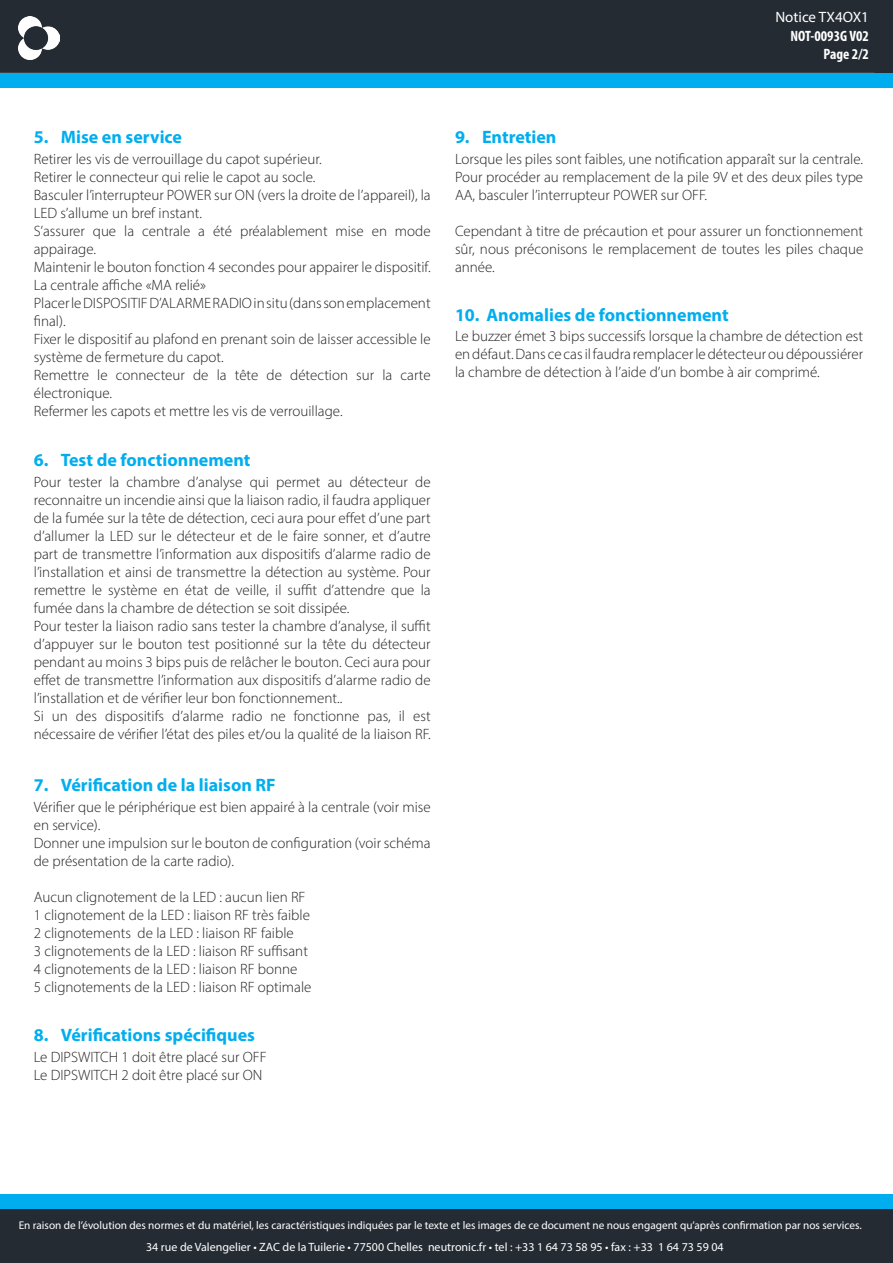
<style>
.page{position:relative;width:893px;height:1263px;background:#fff}
.page>*{position:absolute;margin:0;border:0;box-sizing:border-box;transform-origin:0 0}
.t1{font:700 18px "Myriad Pro";color:#00aeef}
.body_texte{font:300 15px/18px "Myriad Pro";color:#231f20}
.t2{font:700 condensed 15px/18px "Myriad Pro";color:#fff;text-align:right}
.t3{font:15px "Myriad Pro";color:#fff}
.t4{font:12px "Myriad Pro";color:#fff}
.t5{font:11.25px "Myriad Pro";color:#fff}
</style>
<div class="page">
<div style="left:0;top:0;width:893px;height:73px;background:#252b33"></div>
<img style="left:19px;top:16px;width:41px;height:44px">
<div style="left:0;top:73px;width:893px;height:15px;background:#00aeef"></div>
<div style="left:0;top:1209px;width:893px;height:54px;background:#252b33"></div>
<div style="left:0;top:1194px;width:893px;height:14px;background:#00aeef"></div>
<p class="t3" style="left:775px;top:8px;width:95px">Notice TX4OX1</p>
<p class="t2" style="left:790px;top:26px;width:80px">NOT-0093G V02<br>Page 2/2</p>
<p class="t1" style="left:34px;top:125px;width:150px">5. Mise en service</p>
<p class="body_texte" style="left:34px;top:149px;width:289px">Retirer les vis de verrouillage du capot supérieur.</p>
<p class="body_texte" style="left:34px;top:167px;width:283px">Retirer le connecteur qui relie le capot au socle.</p>
<p class="body_texte" style="left:34px;top:185px;width:398px">Basculer l’interrupteur POWER sur ON (vers la droite de l’appareil), la<br>LED s’allume un bref instant.</p>
<p class="body_texte" style="left:34px;top:221px;width:398px">S’assurer que la centrale a été préalablement mise en mode appairage.</p>
<p class="body_texte" style="left:34px;top:257px;width:398px">Maintenir le bouton fonction 4 secondes pour appairer le dispositif.</p>
<p class="body_texte" style="left:34px;top:275px;width:174px">La centrale affiche «MA relié»</p>
<p class="body_texte" style="left:34px;top:293px;width:398px">Placer le DISPOSITIF D’ALARME RADIO in situ (dans son emplacement final).</p>
<p class="body_texte" style="left:34px;top:329px;width:398px">Fixer le dispositif au plafond en prenant soin de laisser accessible le système de fermeture du capot.</p>
<p class="body_texte" style="left:34px;top:365px;width:398px">Remettre le connecteur de la tête de détection sur la carte électronique.</p>
<p class="body_texte" style="left:34px;top:401px;width:310px">Refermer les capots et mettre les vis de verrouillage.</p>
<p class="t1" style="left:34px;top:448px;width:218px">6. Test de fonctionnement</p>
<p class="body_texte" style="left:34px;top:473px;width:398px;text-align:justify">Pour tester la chambre d’analyse qui permet au détecteur de reconnaitre un incendie ainsi que la liaison radio, il faudra appliquer de la fumée sur la tête de détection, ceci aura pour effet d’une part d’allumer la LED sur le détecteur et de le faire sonner, et d’autre part de transmettre l’information aux dispositifs d’alarme radio de l’installation et ainsi de transmettre la détection au système. Pour remettre le système en état de veille, il suffit d’attendre que la fumée dans la chambre de détection se soit dissipée.</p>
<p class="body_texte" style="left:34px;top:617px;width:398px;text-align:justify">Pour tester la liaison radio sans tester la chambre d’analyse, il suffit d’appuyer sur le bouton test positionné sur la tête du détecteur pendant au moins 3 bips puis de relâcher le bouton. Ceci aura pour effet de transmettre l’information aux dispositifs d’alarme radio de l’installation et de vérifier leur bon fonctionnement..</p>
<p class="body_texte" style="left:34px;top:707px;width:398px">Si un des dispositifs d’alarme radio ne fonctionne pas, il est nécessaire de vérifier l’état des piles et/ou la qualité de la liaison RF.</p>
<p class="t1" style="left:34px;top:773px;width:244px">7. Vérification de la liaison RF</p>
<p class="body_texte" style="left:34px;top:798px;width:398px">Vérifier que le périphérique est bien appairé à la centrale (voir mise en service).</p>
<p class="body_texte" style="left:34px;top:834px;width:398px">Donner une impulsion sur le bouton de configuration (voir schéma de présentation de la carte radio).</p>
<p class="body_texte" style="left:34px;top:888px;width:273px">Aucun clignotement de la LED : aucun lien RF</p>
<p class="body_texte" style="left:34px;top:906px;width:278px">1 clignotement de la LED : liaison RF très faible</p>
<p class="body_texte" style="left:34px;top:924px;width:262px">2 clignotements de la LED : liaison RF faible</p>
<p class="body_texte" style="left:34px;top:942px;width:276px">3 clignotements de la LED : liaison RF suffisant</p>
<p class="body_texte" style="left:34px;top:960px;width:265px">4 clignotements de la LED : liaison RF bonne</p>
<p class="body_texte" style="left:34px;top:978px;width:279px">5 clignotements de la LED : liaison RF optimale</p>
<p class="t1" style="left:34px;top:1023px;width:223px">8. Vérifications spécifiques</p>
<p class="body_texte" style="left:34px;top:1048px;width:234px">Le DIPSWITCH 1 doit être placé sur OFF</p>
<p class="body_texte" style="left:34px;top:1066px;width:230px">Le DIPSWITCH 2 doit être placé sur ON</p>
<p class="t1" style="left:455px;top:125px;width:103px">9. Entretien</p>
<p class="body_texte" style="left:455px;top:149px;width:410px">Lorsque les piles sont faibles, une notification apparaît sur la centrale.</p>
<p class="body_texte" style="left:455px;top:167px;width:410px">Pour procéder au remplacement de la pile 9V et des deux piles type<br>AA, basculer l’interrupteur POWER sur OFF.</p>
<p class="body_texte" style="left:455px;top:221px;width:410px;text-align:justify">Cependant à titre de précaution et pour assurer un fonctionnement sûr, nous préconisons le remplacement de toutes les piles chaque année.</p>
<p class="t1" style="left:455px;top:303px;width:275px">10. Anomalies de fonctionnement</p>
<p class="body_texte" style="left:455px;top:327px;width:410px;text-align:justify">Le buzzer émet 3 bips successifs lorsque la chambre de détection est en défaut. Dans ce cas il faudra remplacer le détecteur ou dépoussiérer la chambre de détection à l’aide d’un bombe à air comprimé.</p>
<p class="t5" style="left:19px;top:1218px;width:845px">En raison de l’évolution des normes et du matériel, les caractéristiques indiquées par le texte et les images de ce document ne nous engagent qu’après confirmation par nos services.</p>
<p class="t4" style="left:146px;top:1239px;width:579px">34 rue de Valengelier • ZAC de la Tuilerie • 77500 Chelles neutronic.fr • tel : +33 1 64 73 58 95 • fax : +33 1 64 73 59 04</p>
</div>
